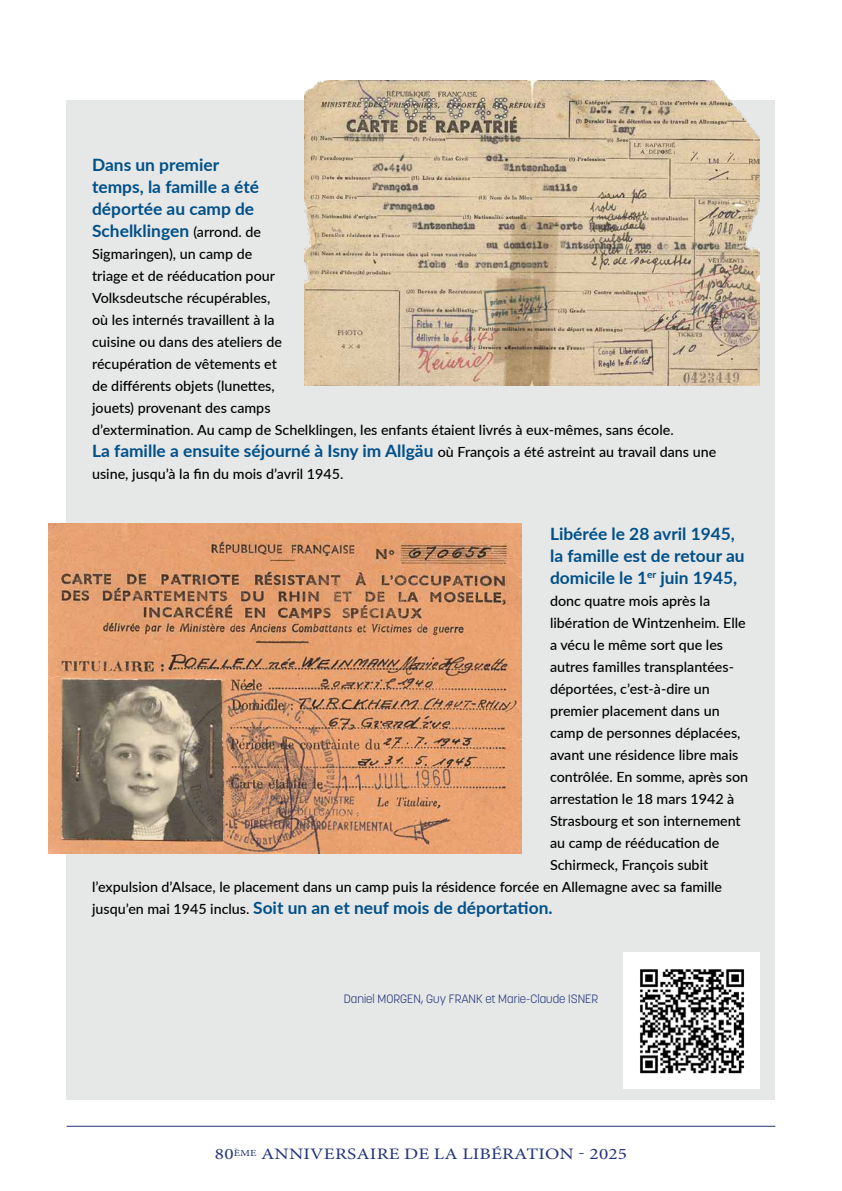
<style>
.page{position:relative;width:842px;height:1191px;background:#fff}
.page>*{position:absolute;margin:0;border:0;box-sizing:border-box;transform-origin:0 0}
.t1{font:700 17px/22px "Lato";color:#005089}
.t2{font:16px "Minion Pro";letter-spacing:.01em;color:#213478;scale:1.2 1}
.t3{font:500 14px/22px "Lato";color:#000}
.t4{font:300 12px "Korolev";color:#213478}
.s1{font-weight:500;font-size:14px;color:#000}
</style>
<div class="page">
<div style="left:67px;top:100px;width:708px;height:999px;background:#e6e7e7"></div>
<hr style="left:67px;top:1125px;width:708px;height:1px;background:#213478">
<img style="left:305px;top:81px;width:455px;height:304px">
<div style="left:624px;top:952px;width:136px;height:137px;background:#fff"></div>
<img style="left:640px;top:969px;width:105px;height:105px">
<img style="left:49px;top:523px;width:473px;height:331px">
<p class="t1" style="left:92px;top:153px;width:170px">Dans un premier temps, la famille a été déportée au camp de<br>Schelklingen <span class="s1">(arrond. de</span></p>
<p class="t3" style="left:92px;top:242px;width:583px">Sigmaringen), un camp de<br>triage et de rééducation pour<br>Volksdeutsche récupérables,<br>où les internés travaillent à la<br>cuisine ou dans des ateliers de<br>récupération de vêtements et<br>de différents objets (lunettes,<br>jouets) provenant des camps<br>d’extermination. Au camp de Schelklingen, les enfants étaient livrés à eux-mêmes, sans école.</p>
<p class="t1" style="left:92px;top:439px;width:626px">La famille a ensuite séjourné à Isny im Allgäu <span class="s1">où François a été astreint au travail dans une</span></p>
<p class="t3" style="left:92px;top:462px;width:253px">usine, jusqu’à la fin du mois d’avril 1945.</p>
<p class="t1" style="left:550px;top:522px;width:196px">Libérée le 28 avril 1945, la famille est de retour au domicile le 1<sup>er</sup> juin 1945,</p>
<p class="t3" style="left:550px;top:589px;width:162px">donc quatre mois après la</p>
<p class="t3" style="left:550px;top:611px;width:197px">libération de Wintzenheim. Elle</p>
<p class="t3" style="left:550px;top:633px;width:175px">a vécu le même sort que les</p>
<p class="t3" style="left:550px;top:655px;width:185px">autres familles transplantées-</p>
<p class="t3" style="left:550px;top:677px;width:161px">déportées, c’est-à-dire un</p>
<p class="t3" style="left:550px;top:699px;width:171px">premier placement dans un</p>
<p class="t3" style="left:550px;top:721px;width:192px">camp de personnes déplacées,</p>
<p class="t3" style="left:550px;top:743px;width:190px">avant une résidence libre mais</p>
<p class="t3" style="left:550px;top:765px;width:200px">contrôlée. En somme, après son</p>
<p class="t3" style="left:550px;top:787px;width:186px">arrestation le 18 mars 1942 à</p>
<p class="t3" style="left:550px;top:809px;width:192px">Strasbourg et son internement</p>
<p class="t3" style="left:550px;top:831px;width:171px">au camp de rééducation de</p>
<p class="t3" style="left:550px;top:853px;width:160px">Schirmeck, François subit</p>
<p class="t3" style="left:92px;top:875px;width:631px">l’expulsion d’Alsace, le placement dans un camp puis la résidence forcée en Allemagne avec sa famille</p>
<p class="t1" style="left:92px;top:896px;width:462px"><span class="s1">jusqu’en mai 1945 inclus.</span> Soit un an et neuf mois de déportation.</p>
<p class="t4" style="left:344px;top:990px;width:256px">Daniel MORGEN, Guy FRANK et Marie-Claude ISNER</p>
<p class="t2" style="left:215px;top:1143px;width:345px">80<sup>ÈME</sup> ANNIVERSAIRE DE LA LIBÉRATION - 2025</p>
</div>
